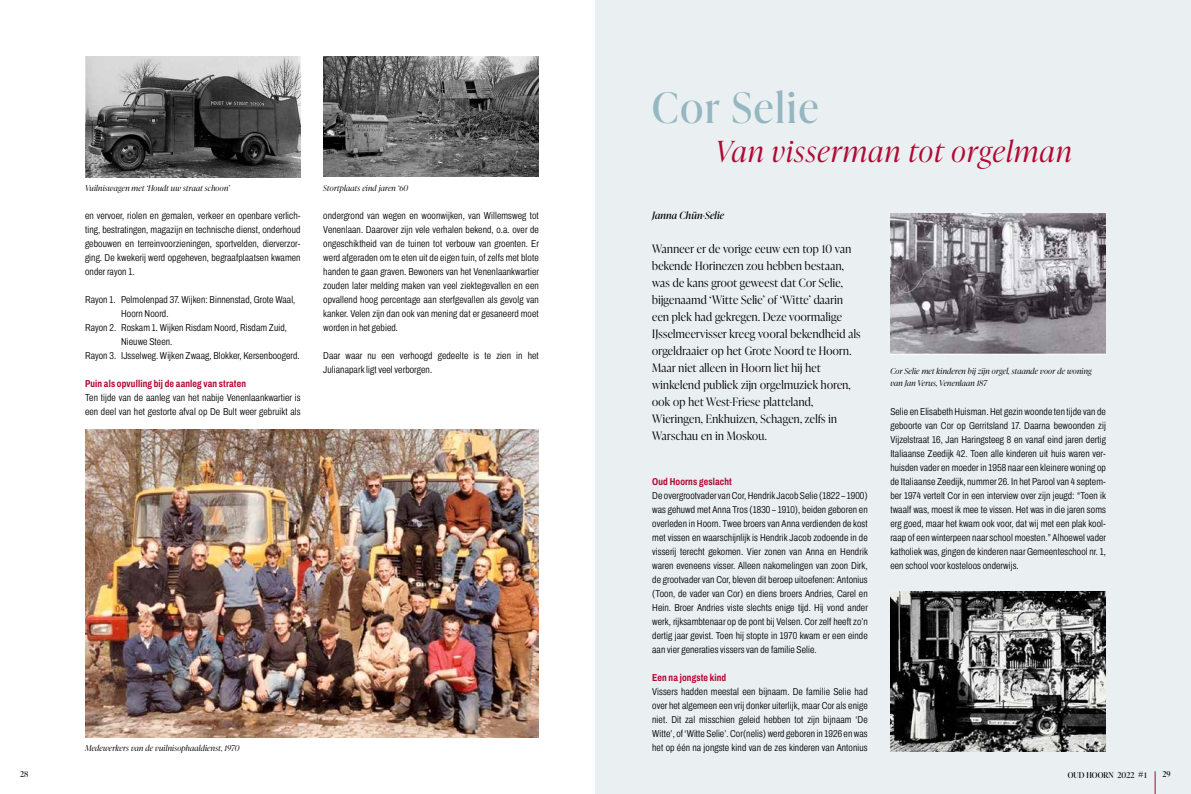
<style>
.page{position:relative;width:1191px;height:794px;background:#fff}
.page>*{position:absolute;margin:0;border:0;box-sizing:border-box;transform-origin:0 0}
.t1{font:42px "Ivy Presto Display";letter-spacing:.05em;color:#94b7c1}
.t2{font:italic 300 29px "Ivy Presto Display";letter-spacing:.05em;color:#b10933}
.t3{font:300 11.5px/17px "Ivy Presto Display";letter-spacing:.03em;color:#000}
.t4{font:300 10px/14px "Archivo Condensed";letter-spacing:.01em;color:#000;text-align:justify}
.t5{font:700 10px "Archivo Condensed";letter-spacing:.015em;color:#b10933}
.t6{font:italic 10px "Ivy Presto Display";letter-spacing:.02em;color:#000}
.t7{font:italic 300 8px/12px "Ivy Presto Display";letter-spacing:.03em;color:#000}
.t8{font:8px "Ivy Presto Display";letter-spacing:.005em;color:#000}
.s1{font-family:"Baskerville"}
</style>
<div class="page">
<div style="left:595px;top:0;width:596px;height:794px;background:#eaeff1"></div>
<img style="left:890px;top:214px;width:216px;height:140px">
<img style="left:890px;top:591px;width:216px;height:160px">
<img style="left:85px;top:429px;width:454px;height:308px">
<img style="left:85px;top:57px;width:215px;height:120px">
<img style="left:323px;top:57px;width:216px;height:119px">
<svg style="left:1154px;top:771px;width:1px;height:23px"></svg>
<p class="t7" style="left:85px;top:181px;width:146px">Vuilniswagen met ‘Houdt uw straat schoon’</p>
<p class="t4" style="left:85px;top:209px;width:217px">en vervoer, riolen en gemalen, verkeer en openbare verlich&shy;ting, bestratingen, magazijn en technische dienst, onderhoud gebouwen en terreinvoorzieningen, sportvelden, dierverzor&shy;ging. De kwekerij werd opgeheven, begraafplaatsen kwamen onder rayon 1.</p>
<p class="t4" style="left:85px;top:293px;width:212px">Rayon 1. Pelmolenpad 37. Wijken: Binnenstad, Grote Waal,</p>
<p class="t4" style="left:121px;top:307px;width:49px">Hoorn Noord.</p>
<p class="t4" style="left:85px;top:321px;width:203px">Rayon 2. Roskam 1. Wijken Risdam Noord, Risdam Zuid,</p>
<p class="t4" style="left:121px;top:335px;width:53px">Nieuwe Steen.</p>
<p class="t4" style="left:85px;top:349px;width:216px">Rayon 3. IJsselweg. Wijken Zwaag, Blokker, Kersenboogerd.</p>
<p class="t5" style="left:85px;top:376px;width:162px">Puin als opvulling bij de aanleg van straten</p>
<p class="t4" style="left:85px;top:391px;width:217px">Ten tijde van de aanleg van het nabije Venenlaankwartier is een deel van het gestorte afval op De Bult weer gebruikt als</p>
<p class="t7" style="left:323px;top:181px;width:87px">Stortplaats eind jaren ‘60</p>
<p class="t4" style="left:323px;top:209px;width:217px">ondergrond van wegen en woonwijken, van Willemsweg tot Venenlaan. Daarover zijn vele verhalen bekend, o.a. over de ongeschiktheid van de tuinen tot verbouw van groenten. Er werd afgeraden om te eten uit de eigen tuin, of zelfs met blote handen te gaan graven. Bewoners van het Venenlaankwartier zouden later melding maken van veel ziektegevallen en een opvallend hoog percentage aan sterfgevallen als gevolg van kanker. Velen zijn dan ook van mening dat er gesaneerd moet worden in het gebied.</p>
<p class="t4" style="left:323px;top:349px;width:217px">Daar waar nu een verhoogd gedeelte is te zien in het<br>Julianapark ligt veel verborgen.</p>
<p class="t7" style="left:85px;top:741px;width:156px">Medewerkers van de vuilnisophaaldienst, 1970</p>
<h1 class="t1" style="left:652px;top:78px;width:168px">Cor Selie</h1>
<h2 class="t2" style="left:715px;top:131px;width:358px">Van visserman tot orgelman</h2>
<p class="t6" style="left:652px;top:208px;width:73px">Janna Chün-Selie</p>
<p class="t3" style="left:652px;top:240px;width:210px">Wanneer er de vorige eeuw een top 10 van bekende Horinezen zou hebben bestaan, was de kans groot geweest dat Cor Selie, bijgenaamd ‘Witte Selie’ of ‘Witte’ daarin een plek had gekregen. Deze voormalige IJsselmeervisser kreeg vooral bekendheid als orgeldraaier op het Grote Noord te Hoorn.<br>Maar niet alleen in Hoorn liet hij het winkelend publiek zijn orgelmuziek horen, ook op het West-Friese platteland, Wieringen, Enkhuizen, Schagen, zelfs in Warschau en in Moskou.</p>
<p class="t5" style="left:652px;top:474px;width:81px">Oud Hoorns geslacht</p>
<p class="t4" style="left:652px;top:489px;width:217px">De overgrootvader van Cor, Hendrik Jacob Selie (1822 – 1900) was gehuwd met Anna Tros (1830 – 1910), beiden geboren en overleden in Hoorn. Twee broers van Anna verdienden de kost met vissen en waarschijnlijk is Hendrik Jacob zodoende in de visserij terecht gekomen. Vier zonen van Anna en Hendrik waren eveneens visser. Alleen nakomelingen van zoon Dirk, de grootvader van Cor, bleven dit beroep uitoefenen: Antonius (Toon, de vader van Cor) en diens broers Andries, Carel en Hein. Broer Andries viste slechts enige tijd. Hij vond ander werk, rijksambtenaar op de pont bij Velsen. Cor zelf heeft zo’n dertig jaar gevist. Toen hij stopte in 1970 kwam er een einde aan vier generaties vissers van de familie Selie.</p>
<p class="t5" style="left:652px;top:670px;width:76px">Een na jongste kind</p>
<p class="t4" style="left:652px;top:685px;width:217px">Vissers hadden meestal een bijnaam. De familie Selie had over het algemeen een vrij donker uiterlijk, maar Cor als enige niet. Dit zal misschien geleid hebben tot zijn bijnaam ‘De Witte’, of ‘Witte Selie’. Cor(nelis) werd geboren in 1926 en was het op één na jongste kind van de zes kinderen van Antonius</p>
<p class="t7" style="left:890px;top:365px;width:203px">Cor Selie met kinderen bij zijn orgel, staande voor de woning van Jan Verus, Venenlaan 187</p>
<p class="t4" style="left:890px;top:405px;width:217px">Selie en Elisabeth Huisman. Het gezin woonde ten tijde van de geboorte van Cor op Gerritsland 17. Daarna bewoonden zij Vijzelstraat 16, Jan Haringsteeg 8 en vanaf eind jaren dertig Italiaanse Zeedijk 42. Toen alle kinderen uit huis waren ver&shy;huisden vader en moeder in 1958 naar een kleinere woning op de Italiaanse Zeedijk, nummer 26. In het Parool van 4 septem&shy;ber 1974 vertelt Cor in een interview over zijn jeugd: “Toen ik twaalf was, moest ik mee te vissen. Het was in die jaren soms erg goed, maar het kwam ook voor, dat wij met een plak kool&shy;raap of een winterpeen naar school moesten.” Alhoewel vader katholiek was, gingen de kinderen naar Gemeenteschool nr. 1, een school voor kosteloos onderwijs.</p>
<p class="t8" style="left:20px;top:769px;width:10px">28</p>
<p class="t8" style="left:1067px;top:769px;width:80px">OUD HOORN 2022 <span class="s1">#</span>1</p>
<p class="t8" style="left:1162px;top:769px;width:10px">29</p>
</div>
